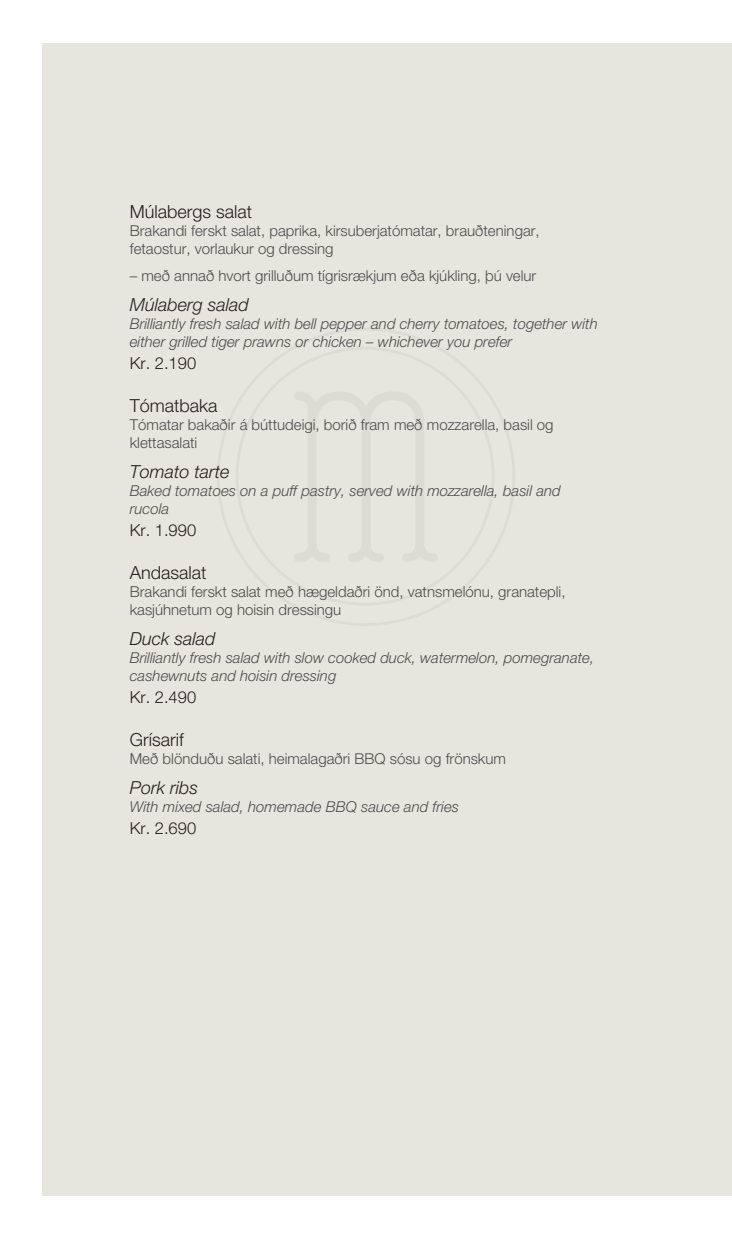
<style>
.page{position:relative;width:732px;height:1238px;background:#fff}
.page>*{position:absolute;margin:0;border:0;box-sizing:border-box;transform-origin:0 0}
.t1{font:italic 300 18px "Helvetica Neue IS";color:#231f20}
.t2{font:300 18px "Helvetica Neue IS";color:#231f20}
.t3{font:300 16.5px "Helvetica Neue IS";color:#231f20}
.t4{font:300 15px/18px "Helvetica Neue IS";color:#4b4c4d}
.t5{font:italic 300 15px/18px "Helvetica Neue IS";color:#4b4c4d}
</style>
<div class="page">
<div style="left:43px;top:43px;width:688px;height:1152px;background:#e7e6de"></div>
<p class="t2" style="left:130px;top:201px;width:124px">Múlabergs salat</p>
<p class="t4" style="left:130px;top:222px;width:411px">Brakandi ferskt salat, paprika, kirsuberjatómatar, brauðteningar, fetaostur, vorlaukur og dressing</p>
<p class="t4" style="left:130px;top:266px;width:408px">– með annað hvort grilluðum tígrisrækjum eða kjúkling, þú velur</p>
<p class="t1" style="left:130px;top:294px;width:121px">Múlaberg salad</p>
<p class="t5" style="left:130px;top:314px;width:469px">Brilliantly fresh salad with bell pepper and cherry tomatoes, together with either grilled tiger prawns or chicken – whichever you prefer</p>
<p class="t3" style="left:130px;top:353px;width:68px">Kr. 2.190</p>
<p class="t2" style="left:130px;top:394px;width:89px">Tómatbaka</p>
<p class="t4" style="left:130px;top:415px;width:425px">Tómatar bakaðir á búttudeigi, borið fram með mozzarella, basil og klettasalati</p>
<p class="t1" style="left:130px;top:461px;width:101px">Tomato tarte</p>
<p class="t5" style="left:130px;top:481px;width:432px">Baked tomatoes on a puff pastry, served with mozzarella, basil and rucola</p>
<p class="t3" style="left:130px;top:520px;width:68px">Kr. 1.990</p>
<p class="t2" style="left:130px;top:561px;width:78px">Andasalat</p>
<p class="t4" style="left:130px;top:582px;width:437px">Brakandi ferskt salat með hægeldaðri önd, vatnsmelónu, granatepli, kasjúhnetum og hoisin dressingu</p>
<p class="t1" style="left:130px;top:628px;width:87px">Duck salad</p>
<p class="t5" style="left:130px;top:648px;width:466px">Brilliantly fresh salad with slow cooked duck, watermelon, pomegranate, cashewnuts and hoisin dressing</p>
<p class="t3" style="left:130px;top:687px;width:68px">Kr. 2.490</p>
<p class="t2" style="left:130px;top:728px;width:55px">Grísarif</p>
<p class="t4" style="left:130px;top:749px;width:377px">Með blönduðu salati, heimalagaðri BBQ sósu og frönskum</p>
<p class="t1" style="left:130px;top:776px;width:70px">Pork ribs</p>
<p class="t5" style="left:130px;top:797px;width:330px">With mixed salad, homemade BBQ sauce and fries</p>
<p class="t3" style="left:130px;top:818px;width:68px">Kr. 2.690</p>
</div>
